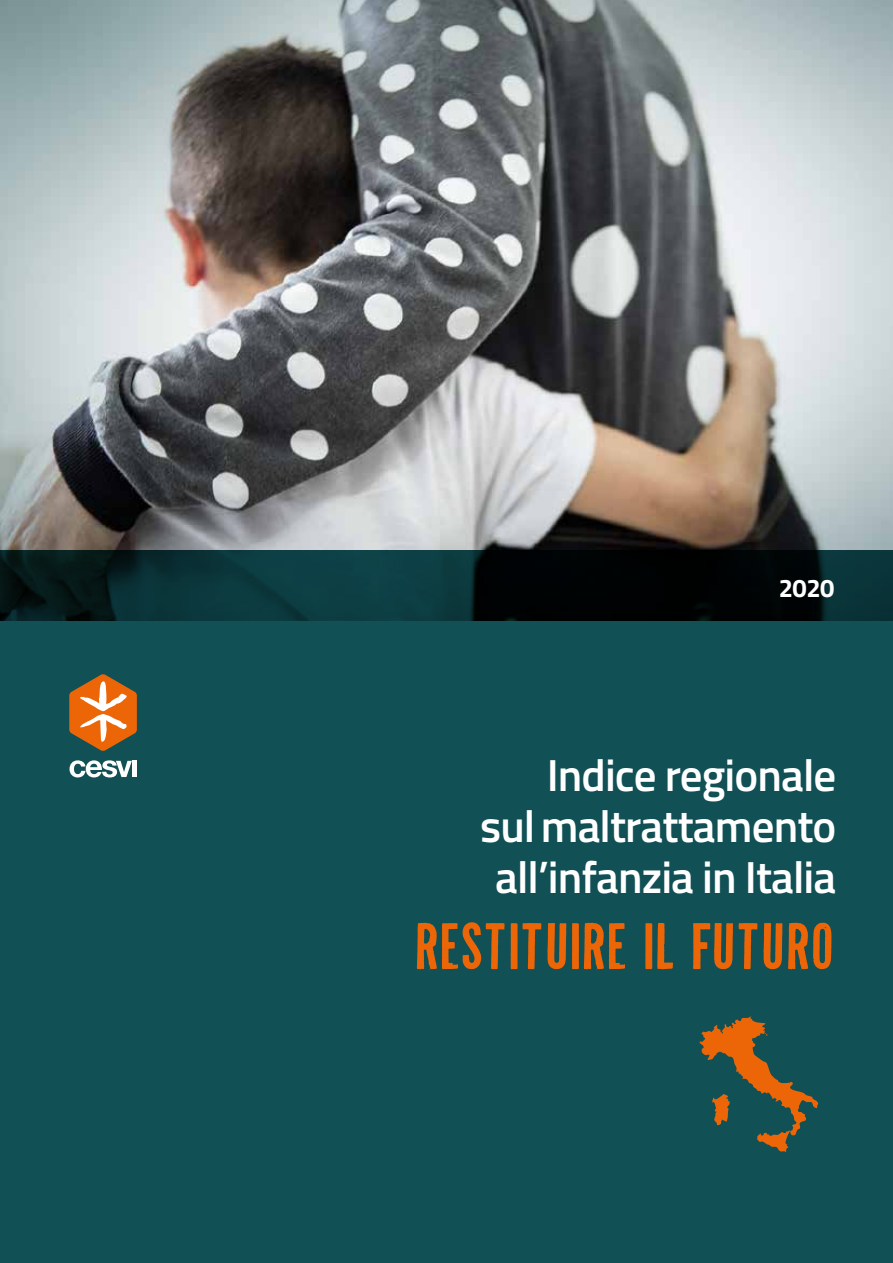
<style>
.page{position:relative;width:893px;height:1263px;background:#fff}
.page>*{position:absolute;margin:0;border:0;box-sizing:border-box;transform-origin:0 0}
.t1{font:52.35px "Mal de Ojo";letter-spacing:.04em;color:#ec6608}
.t2{font:600 45px/51px "Titillium Web";letter-spacing:-.02em;color:#fff;text-align:right}
.t3{font:700 25.5px "Titillium Web";color:#fff}
</style>
<div class="page">
<div style="left:0;top:551px;width:893px;height:712px;background:#115055"></div>
<img style="left:0;top:0;width:893px;height:620px">
<svg style="left:699px;top:1016px;width:119px;height:136px"></svg>
<svg style="left:69px;top:674px;width:68px;height:77px"></svg>
<svg style="left:70px;top:760px;width:62px;height:17px"></svg>
<div style="left:132px;top:761px;width:5px;height:16px;background:#fff"></div>
<p class="t3" style="left:779px;top:568px;width:57px">2020</p>
<p class="t2" style="left:480px;top:748px;width:358px">Indice regionale<br>sul maltrattamento all’infanzia in Italia</p>
<p class="t1" style="left:417px;top:920px;width:419px">RESTITUIRE IL FUTURO</p>
</div>
